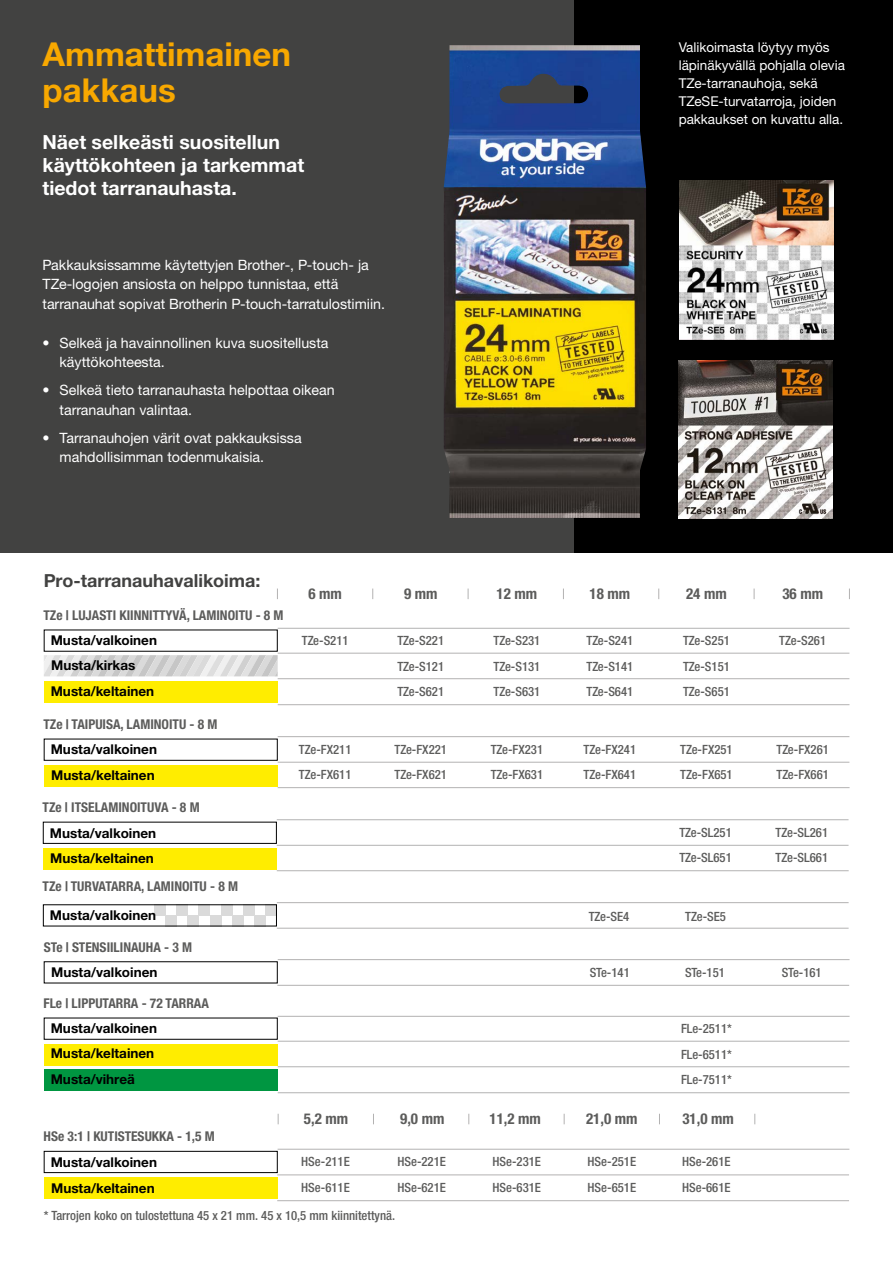
<style>
.page{position:relative;width:893px;height:1263px;background:#fff}
.page>*{position:absolute;margin:0;border:0;box-sizing:border-box;transform-origin:0 0}
.t1{font:700 33px/36px "Helvetica Neue LTW1 G";color:#f8a800}
.t2{font:700 19.5px/22.5px "Helvetica Neue LTW1 G";color:#fff}
.t3{font:700 18px "Helvetica Neue LTW1 G";color:#424241}
.t4{font:700 condensed 15px "Helvetica Neue LTW1 G";color:#5c5c5b}
.t5{font:14.25px/19.5px "Helvetica Neue LTW1 G";color:#fff}
.t6{font:700 13.5px/26px "Helvetica Neue LTW1 G";color:#000}
.t7{font:700 condensed 13.5px "Helvetica Neue LTW1 G";color:#5c5c5b}
.t8{font:13.5px/18px "Helvetica Neue LTW1 G";color:#fff}
.t9{font:500 condensed 12.75px/25.5px "Helvetica Neue LTW1 G";color:#5c5c5b;text-align:justify}
</style>
<div class="page">
<div style="left:44px;top:1151px;width:234px;height:22px;border:1px solid #000"></div>
<div style="left:44px;top:1177px;width:234px;height:21px;background:#ffed00"></div>
<div style="left:0;top:0;width:893px;height:553px;background:#424241"></div>
<div style="left:575px;top:0;width:318px;height:553px;background:#000"></div>
<img style="left:678px;top:361px;width:154px;height:158px">
<img style="left:679px;top:181px;width:155px;height:158px">
<svg style="left:44px;top:655px;width:234px;height:21px;background:#d9d9d9"></svg>
<div style="left:44px;top:739px;width:234px;height:22px;border:1px solid #000"></div>
<div style="left:44px;top:765px;width:234px;height:21px;background:#ffed00"></div>
<div style="left:44px;top:681px;width:234px;height:22px;background:#ffed00"></div>
<hr style="left:278px;top:736px;width:571px;height:1px;background:#b3b2b2">
<hr style="left:278px;top:762px;width:571px;height:1px;background:#b3b2b2">
<hr style="left:278px;top:787px;width:572px;height:1px;background:#b3b2b2">
<hr style="left:278px;top:628px;width:572px;height:1px;background:#b3b2b2">
<hr style="left:278px;top:653px;width:571px;height:1px;background:#b3b2b2">
<hr style="left:278px;top:678px;width:571px;height:1px;background:#b3b2b2">
<hr style="left:278px;top:704px;width:571px;height:1px;background:#b3b2b2">
<div style="left:154px;top:904px;width:11px;height:11px;background:#dadada"></div>
<div style="left:165px;top:915px;width:12px;height:11px;background:#dadada"></div>
<div style="left:177px;top:904px;width:11px;height:11px;background:#dadada"></div>
<div style="left:188px;top:915px;width:11px;height:11px;background:#dadada"></div>
<div style="left:199px;top:904px;width:11px;height:11px;background:#dadada"></div>
<div style="left:210px;top:915px;width:11px;height:11px;background:#dadada"></div>
<div style="left:221px;top:904px;width:11px;height:11px;background:#dadada"></div>
<div style="left:232px;top:915px;width:11px;height:11px;background:#dadada"></div>
<div style="left:243px;top:904px;width:12px;height:11px;background:#dadada"></div>
<div style="left:255px;top:915px;width:11px;height:11px;background:#dadada"></div>
<div style="left:266px;top:904px;width:11px;height:11px;background:#dadada"></div>
<hr style="left:277px;top:928px;width:572px;height:1px;background:#b3b2b2">
<hr style="left:277px;top:902px;width:572px;height:1px;background:#b3b2b2">
<hr style="left:278px;top:1149px;width:571px;height:1px;background:#b3b2b2">
<hr style="left:277px;top:1174px;width:572px;height:1px;background:#b3b2b2">
<div style="left:43px;top:822px;width:234px;height:22px;border:1px solid #000"></div>
<div style="left:43px;top:848px;width:234px;height:21px;background:#ffed00"></div>
<hr style="left:277px;top:819px;width:571px;height:1px;background:#b3b2b2">
<hr style="left:277px;top:845px;width:571px;height:1px;background:#b3b2b2">
<hr style="left:277px;top:870px;width:572px;height:1px;background:#b3b2b2">
<div style="left:44px;top:1018px;width:234px;height:22px;border:1px solid #000"></div>
<div style="left:44px;top:1069px;width:234px;height:22px;background:#009641"></div>
<hr style="left:278px;top:1016px;width:572px;height:1px;background:#b3b2b2">
<hr style="left:278px;top:1041px;width:571px;height:1px;background:#b3b2b2">
<hr style="left:278px;top:1066px;width:571px;height:1px;background:#b3b2b2">
<hr style="left:278px;top:1092px;width:571px;height:1px;background:#b3b2b2">
<div style="left:44px;top:1044px;width:234px;height:21px;background:#ffed00"></div>
<hr style="left:278px;top:959px;width:571px;height:1px;background:#b3b2b2">
<hr style="left:277px;top:985px;width:572px;height:1px;background:#b3b2b2">
<img style="left:444px;top:45px;width:202px;height:473px">
<hr style="left:277px;top:1200px;width:572px;height:1px;background:#b3b2b2">
<h1 class="t1" style="left:43px;top:36px;width:250px">Ammattimainen pakkaus</h1>
<h2 class="t2" style="left:43px;top:131px;width:263px">Näet selkeästi suositellun käyttökohteen ja tarkemmat tiedot tarranauhasta.</h2>
<p class="t5" style="left:43px;top:255px;width:344px">Pakkauksissamme käytettyjen Brother-, P-touch- ja<br>TZe-logojen ansiosta on helppo tunnistaa, että tarranauhat sopivat Brotherin P-touch-tarratulostimiin.</p>
<p class="t5" style="left:60px;top:333px;width:270px;text-indent:-17px">• Selkeä ja havainnollinen kuva suositellusta käyttökohteesta.</p>
<p class="t5" style="left:60px;top:380px;width:277px;text-indent:-17px">• Selkeä tieto tarranauhasta helpottaa oikean tarranauhan valintaa.</p>
<p class="t5" style="left:60px;top:428px;width:244px;text-indent:-17px">• Tarranauhojen värit ovat pakkauksissa mahdollisimman todenmukaisia.</p>
<p class="t8" style="left:679px;top:38px;width:168px">Valikoimasta löytyy myös läpinäkyvällä pohjalla olevia<br>TZe-tarranauhoja, sekä<br>TZeSE-turvatarroja, joiden pakkaukset on kuvattu alla.</p>
<h3 class="t3" style="left:44px;top:569px;width:218px">Pro-tarranauhavalikoima:</h3>
<p class="t4" style="left:308px;top:585px;width:35px">6 mm</p>
<p class="t4" style="left:404px;top:585px;width:35px">9 mm</p>
<p class="t4" style="left:497px;top:585px;width:42px">12 mm</p>
<p class="t4" style="left:589px;top:585px;width:42px">18 mm</p>
<p class="t4" style="left:686px;top:585px;width:42px">24 mm</p>
<p class="t4" style="left:782px;top:585px;width:42px">36 mm</p>
<p class="t7" style="left:43px;top:607px;width:242px">TZe | LUJASTI KIINNITTYVÄ, LAMINOITU - 8 M</p>
<p class="t6" style="left:51px;top:628px;width:108px;line-height:25.2px">Musta/valkoinen<br>Musta/kirkas<br>Musta/keltainen</p>
<p class="t9" style="left:302px;top:628px;width:48px">TZe-S211</p>
<p class="t9" style="left:397px;top:628px;width:48px">TZe-S221</p>
<p class="t9" style="left:493px;top:628px;width:48px">TZe-S231</p>
<p class="t9" style="left:586px;top:628px;width:48px">TZe-S241</p>
<p class="t9" style="left:683px;top:628px;width:48px">TZe-S251</p>
<p class="t9" style="left:779px;top:628px;width:48px">TZe-S261</p>
<p class="t9" style="left:397px;top:654px;width:48px">TZe-S121</p>
<p class="t9" style="left:493px;top:654px;width:48px">TZe-S131</p>
<p class="t9" style="left:586px;top:654px;width:48px">TZe-S141</p>
<p class="t9" style="left:683px;top:654px;width:48px">TZe-S151</p>
<p class="t9" style="left:397px;top:679px;width:48px">TZe-S621</p>
<p class="t9" style="left:493px;top:679px;width:48px">TZe-S631</p>
<p class="t9" style="left:586px;top:679px;width:48px">TZe-S641</p>
<p class="t9" style="left:683px;top:679px;width:48px">TZe-S651</p>
<p class="t7" style="left:43px;top:716px;width:176px">TZe | TAIPUISA, LAMINOITU - 8 M</p>
<p class="t6" style="left:51px;top:737px;width:108px">Musta/valkoinen</p>
<p class="t9" style="left:491px;top:736px;width:54px">TZe-FX231</p>
<p class="t6" style="left:51px;top:762px;width:105px">Musta/keltainen</p>
<p class="t9" style="left:299px;top:736px;width:54px">TZe-FX211</p>
<p class="t9" style="left:394px;top:736px;width:54px">TZe-FX221</p>
<p class="t9" style="left:584px;top:736px;width:54px">TZe-FX241</p>
<p class="t9" style="left:680px;top:736px;width:54px">TZe-FX251</p>
<p class="t9" style="left:776px;top:736px;width:54px">TZe-FX261</p>
<p class="t9" style="left:299px;top:762px;width:54px">TZe-FX611</p>
<p class="t9" style="left:394px;top:762px;width:54px">TZe-FX621</p>
<p class="t9" style="left:491px;top:762px;width:54px">TZe-FX631</p>
<p class="t9" style="left:584px;top:762px;width:54px">TZe-FX641</p>
<p class="t9" style="left:680px;top:762px;width:54px">TZe-FX651</p>
<p class="t9" style="left:776px;top:762px;width:54px">TZe-FX661</p>
<p class="t7" style="left:43px;top:799px;width:159px">TZe | ITSELAMINOITUVA - 8 M</p>
<p class="t6" style="left:50px;top:820px;width:108px">Musta/valkoinen<br>Musta/keltainen</p>
<p class="t9" style="left:679px;top:819px;width:54px">TZe-SL251</p>
<p class="t9" style="left:776px;top:819px;width:54px">TZe-SL261</p>
<p class="t9" style="left:679px;top:845px;width:54px">TZe-SL651</p>
<p class="t9" style="left:776px;top:845px;width:54px">TZe-SL661</p>
<p class="t7" style="left:43px;top:878px;width:197px">TZe | TURVATARRA, LAMINOITU - 8 M</p>
<p class="t6" style="left:50px;top:902px;width:108px">Musta/valkoinen</p>
<p class="t9" style="left:589px;top:903px;width:42px">TZe-SE4</p>
<p class="t9" style="left:685px;top:903px;width:42px">TZe-SE5</p>
<p class="t7" style="left:44px;top:939px;width:150px">STe | STENSIILINAUHA - 3 M</p>
<p class="t6" style="left:51px;top:959px;width:108px">Musta/valkoinen</p>
<p class="t9" style="left:590px;top:960px;width:41px">STe-141</p>
<p class="t9" style="left:685px;top:960px;width:41px">STe-151</p>
<p class="t9" style="left:782px;top:960px;width:41px">STe-161</p>
<p class="t7" style="left:43px;top:995px;width:167px">FLe | LIPPUTARRA - 72 TARRAA</p>
<p class="t6" style="left:51px;top:1015px;width:108px">Musta/valkoinen</p>
<p class="t6" style="left:51px;top:1040px;width:105px">Musta/keltainen</p>
<p class="t6" style="left:51px;top:1066px;width:86px">Musta/vihreä</p>
<p class="t7" style="left:44px;top:1128px;width:173px">HSe 3:1 | KUTISTESUKKA - 1,5 M</p>
<p class="t6" style="left:51px;top:1149px;width:108px">Musta/valkoinen<br>Musta/keltainen</p>
<p class="t9" style="left:681px;top:1016px;width:52px">FLe-2511* FLe-6511* FLe-7511*</p>
<p class="t4" style="left:304px;top:1110px;width:46px">5,2 mm</p>
<p class="t4" style="left:400px;top:1110px;width:46px">9,0 mm</p>
<p class="t4" style="left:489px;top:1110px;width:53px">11,2 mm</p>
<p class="t4" style="left:586px;top:1110px;width:53px">21,0 mm</p>
<p class="t4" style="left:682px;top:1110px;width:53px">31,0 mm</p>
<p class="t9" style="left:301px;top:1149px;width:50px">HSe-211E</p>
<p class="t9" style="left:397px;top:1149px;width:50px">HSe-221E</p>
<p class="t9" style="left:492px;top:1149px;width:50px">HSe-231E</p>
<p class="t9" style="left:588px;top:1149px;width:50px">HSe-251E</p>
<p class="t9" style="left:682px;top:1149px;width:50px">HSe-261E</p>
<p class="t9" style="left:301px;top:1175px;width:50px">HSe-611E</p>
<p class="t9" style="left:397px;top:1175px;width:50px">HSe-621E</p>
<p class="t9" style="left:492px;top:1175px;width:50px">HSe-631E</p>
<p class="t9" style="left:588px;top:1175px;width:50px">HSe-651E</p>
<p class="t9" style="left:682px;top:1175px;width:50px">HSe-661E</p>
<p class="t9" style="left:44px;top:1203px;width:353px">* Tarrojen koko on tulostettuna 45 x 21 mm. 45 x 10,5 mm kiinnitettynä.</p>
</div>
